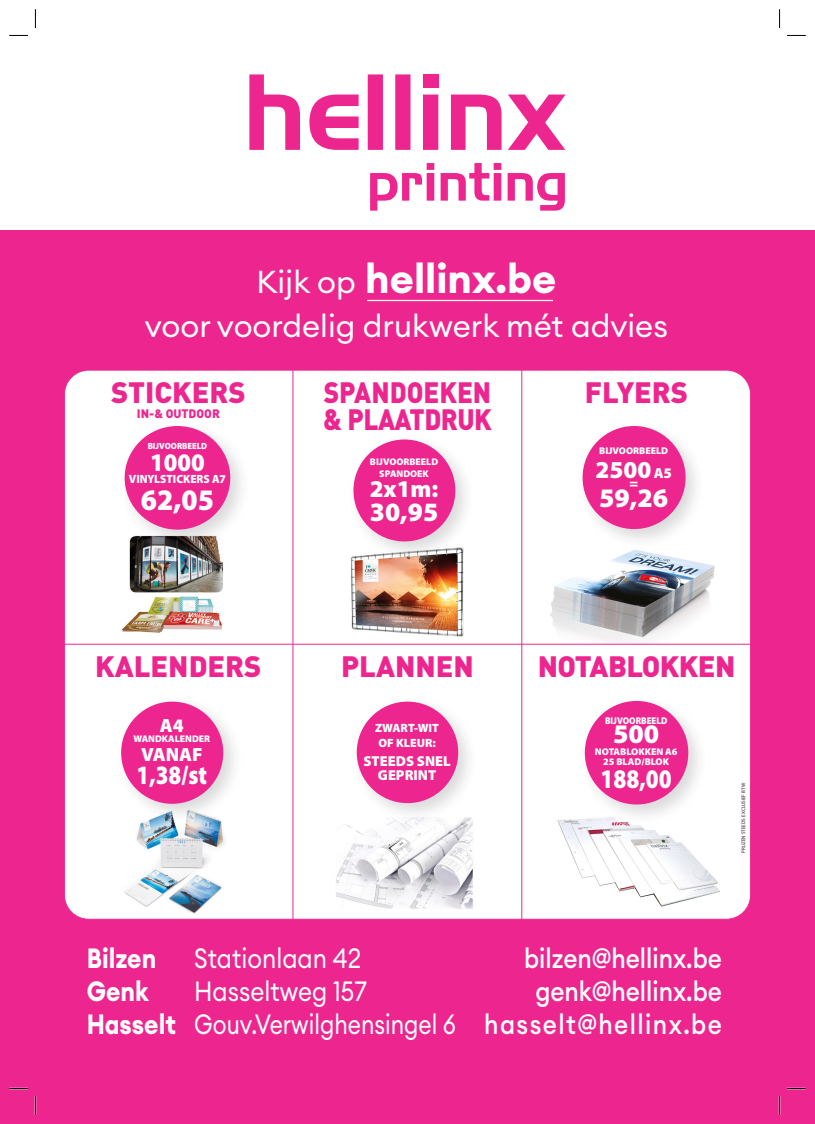
<style>
.page{position:relative;width:815px;height:1124px;background:#fff}
.page>*{position:absolute;margin:0;border:0;box-sizing:border-box;transform-origin:0 0}
.t1{font:700 40.62px "Euclid Circular A";color:#fff}
.t2{font:31.25px "Euclid Circular A";color:#fff}
.t3{font:900 29.88px "Myriad Pro";color:#fff;scale:.95 1}
.t4{font:900 29.12px "DIN Pro";color:#ed268f}
.t5{font:900 29.12px/26.6px "DIN Pro";letter-spacing:-.02em;color:#ed268f;scale:.9 1}
.t6{font:900 29.12px "DIN Pro";letter-spacing:-.02em;color:#ed268f}
.t7{font:500 27.5px/33px "Euclid Circular A";color:#fff;text-align:right;scale:.88 1}
.t8{font:27.5px "Euclid Circular A";color:#fff;scale:.88 1}
.t9{font:700 27.5px "Euclid Circular A";color:#fff;scale:.88 1}
.t10{font:900 27px "Myriad Pro";color:#fff;scale:.84 1}
.t11{font:900 27px "Myriad Pro";color:#fff}
.t12{font:900 26.88px "Myriad Pro";color:#fff}
.t13{font:900 26.62px "Myriad Pro";color:#fff;scale:.84 1}
.t14{font:900 26.5px "Myriad Pro";color:#fff}
.t15{font:900 25.38px "Myriad Pro";color:#fff;scale:.94 1}
.t16{font:900 24.38px "Myriad Pro";color:#fff}
.t17{font:900 24.12px "Myriad Pro";color:#fff}
.t18{font:900 19.12px "Myriad Pro";color:#fff}
.t19{font:900 14.62px "Myriad Pro";color:#fff}
.t20{font:900 14.38px/14.4px "Myriad Pro";color:#fff;text-align:center}
.t21{font:900 12.12px "DIN Pro";color:#ed268f}
.t22{font:900 12px/14.4px "Myriad Pro";color:#fff}
.t23{font:900 12px "Myriad Pro";color:#fff;scale:.94 1}
.t24{font:900 9.75px/9.8px "Myriad Pro";color:#fff;text-align:center}
.t25{font:900 9.75px "Myriad Pro";color:#fff;scale:.9 1}
.t26{font:900 9.62px/11.6px "Myriad Pro";color:#fff;text-align:center}
.t27{font:900 9px "Myriad Pro";color:#fff;scale:.94 1}
.t28{font:5.12px "Myriad Pro";color:#231f20}
.s1{font-weight:400;font-size:31.25px}
.s2{font-size:14.62px}
.s3{font-weight:700}
.s4{font-weight:400}
</style>
<div class="page">
<div style="left:0;top:230px;width:815px;height:893px;background:#ed268f"></div>
<div style="left:64px;top:370px;width:687px;height:549px;background:#fff;border-radius:24px"></div>
<img style="left:351px;top:561px;width:113px;height:76px">
<div style="left:347px;top:433px;width:129px;height:128px;background:#231f20;opacity:.17"></div>
<div style="left:353px;top:439px;width:102px;height:102px;background:#ed268f;border-radius:50%"></div>
<img style="left:550px;top:549px;width:165px;height:94px">
<div style="left:576px;top:419px;width:130px;height:130px;background:#231f20;opacity:.17"></div>
<div style="left:583px;top:426px;width:103px;height:103px;background:#ed268f;border-radius:50%"></div>
<img style="left:557px;top:819px;width:163px;height:88px">
<div style="left:578px;top:694px;width:131px;height:131px;background:#231f20;opacity:.17"></div>
<div style="left:585px;top:700px;width:103px;height:104px;background:#ed268f;border-radius:50%"></div>
<img style="left:336px;top:823px;width:137px;height:86px">
<div style="left:350px;top:695px;width:128px;height:128px;background:#231f20;opacity:.17"></div>
<div style="left:357px;top:701px;width:101px;height:102px;background:#ed268f;border-radius:50%"></div>
<div style="left:118px;top:419px;width:133px;height:131px;background:#231f20;opacity:.17"></div>
<div style="left:125px;top:426px;width:105px;height:103px;background:#ed268f;border-radius:50%"></div>
<img style="left:124px;top:824px;width:101px;height:89px">
<img style="left:118px;top:533px;width:112px;height:100px">
<div style="left:115px;top:695px;width:129px;height:129px;background:#231f20;opacity:.17"></div>
<div style="left:121px;top:701px;width:102px;height:102px;background:#ed268f;border-radius:50%"></div>
<hr style="left:292px;top:369px;width:1px;height:550px;background:#ed268f">
<hr style="left:521px;top:369px;width:1px;height:550px;background:#ed268f">
<hr style="left:64px;top:643px;width:687px;height:1px;background:#ed268f">
<svg style="left:249px;top:74px;width:317px;height:76px"></svg>
<svg style="left:370px;top:163px;width:195px;height:48px"></svg>
<div style="left:423px;top:74px;width:15px;height:14px;background:#ed268f"></div>
<hr style="left:367px;top:300px;width:186px;height:1px;background:#fff">
<svg style="left:9px;top:35px;width:19px;height:1px"></svg>
<svg style="left:787px;top:35px;width:19px;height:1px"></svg>
<svg style="left:9px;top:1087px;width:19px;height:2px"></svg>
<svg style="left:787px;top:1087px;width:19px;height:2px"></svg>
<svg style="left:35px;top:9px;width:1px;height:19px"></svg>
<svg style="left:35px;top:1096px;width:1px;height:18px"></svg>
<svg style="left:779px;top:9px;width:1px;height:19px"></svg>
<svg style="left:779px;top:1096px;width:1px;height:18px"></svg>
<h1 class="t1" style="left:257px;top:252px;width:301px"><span class="s1">Kijk op</span> hellinx.be</h1>
<p class="t2" style="left:145px;top:305px;width:525px">voor voordelig drukwerk mét advies</p>
<p class="t4" style="left:111px;top:373px;width:136px">STICKERS</p>
<p class="t21" style="left:137px;top:405px;width:84px">IN-&amp; OUTDOOR</p>
<p class="t27" style="left:148px;top:441px;width:65px">BIJVOORBEELD</p>
<p class="t15" style="left:150px;top:448px;width:60px">1000</p>
<p class="t23" style="left:129px;top:472px;width:105px">VINYLSTICKERS A7</p>
<p class="t3" style="left:141px;top:483px;width:78px">62,05</p>
<p class="t5" style="left:323px;top:378px;width:189px">SPANDOEKEN &amp; PLAATDRUK</p>
<p class="t4" style="left:585px;top:372px;width:105px">FLYERS</p>
<p class="t26" style="left:370px;top:456px;width:70px">BIJVOORBEELD<br>SPANDOEK</p>
<p class="t17" style="left:370px;top:475px;width:70px">2x1m:</p>
<p class="t14" style="left:370px;top:497px;width:70px">30,95</p>
<p class="t24" style="left:599px;top:445px;width:71px">BIJVOORBEELD</p>
<p class="t16" style="left:595px;top:456px;width:78px">2500 <span class="s2">A5</span></p>
<p class="t19" style="left:629px;top:474px;width:10px">=</p>
<p class="t12" style="left:599px;top:483px;width:71px">59,26</p>
<p class="t4" style="left:95px;top:647px;width:168px">KALENDERS</p>
<p class="t4" style="left:341px;top:647px;width:134px">PLANNEN</p>
<p class="t6" style="left:538px;top:647px;width:199px">NOTABLOKKEN</p>
<p class="t18" style="left:160px;top:714px;width:25px">A4</p>
<p class="t26" style="left:133px;top:732px;width:78px">WANDKALENDER</p>
<p class="t18" style="left:141px;top:743px;width:63px">VANAF</p>
<p class="t13" style="left:137px;top:759px;width:86px">1,38/st</p>
<p class="t22" style="left:375px;top:721px;width:65px">ZWART-WIT<br>OF KLEUR:</p>
<p class="t20" style="left:364px;top:753px;width:89px">STEEDS SNEL<br>GEPRINT</p>
<p class="t25" style="left:605px;top:714px;width:71px">BIJVOORBEELD</p>
<p class="t11" style="left:613px;top:718px;width:48px">500</p>
<p class="t24" style="left:595px;top:746px;width:84px">NOTABLOKKEN A6<br>25 BLAD/BLOK</p>
<p class="t10" style="left:601px;top:763px;width:86px">188,00</p>
<p class="t28" style="left:740px;top:852px;width:71px;rotate:-90deg">prijzen steeds exclusief btw</p>
<p class="t9" style="left:87px;top:940px;width:80px">Bilzen</p>
<p class="t8" style="left:194px;top:940px;width:191px">Stationlaan 42</p>
<p class="t7" style="left:524px;top:941px;width:226px">bilzen@hellinx.be</p>
<p class="t9" style="left:87px;top:973px;width:72px">Genk</p>
<p class="t8" style="left:194px;top:973px;width:197px">Hasseltweg 157</p>
<p class="t7" style="left:87px;top:974px;width:723px">genk@hellinx.be<br><span class="s3">Hasselt</span> <span class="s4">Gouv.Verwilghensingel 6</span> hasselt@hellinx.be</p>
</div>
